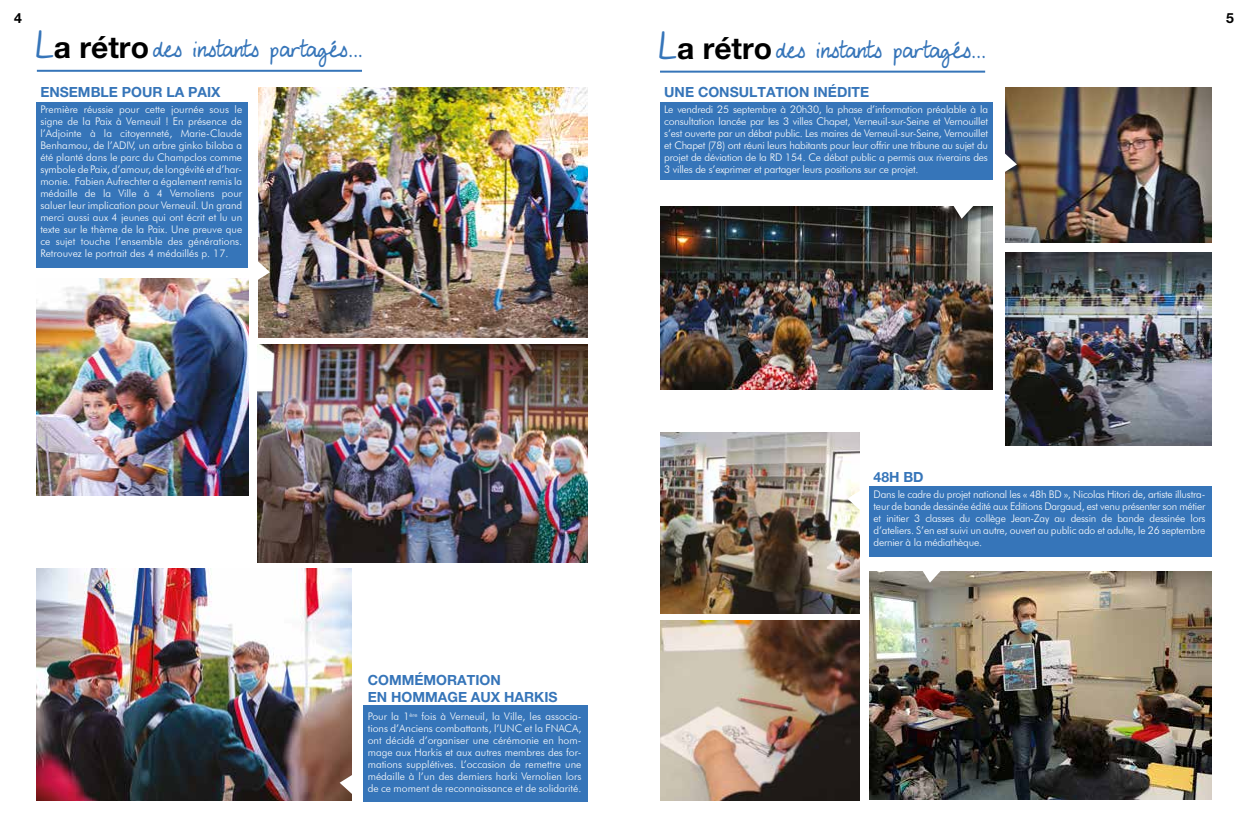
<style>
.page{position:relative;width:1248px;height:837px;background:#fff}
.page>*{position:absolute;margin:0;border:0;box-sizing:border-box;transform-origin:0 0}
.t1{font:22px "My Lucky Penny";color:#3675b9}
.t2{font:700 14px/16.8px "Helvetica Neue LT Pro";color:#3675b9}
.t3{font:700 14px "Helvetica Neue LT Pro";color:#000}
.t4{font:300 10.5px/12px "Futura BT";letter-spacing:-.02em;color:#fff;text-align:justify}
.s1{font-size:30px}
.s2{font-family:"Helvetica Neue LT Pro";font-weight:700;font-size:30px;color:#000}
</style>
<div class="page">
<hr style="left:660px;top:71px;width:325px;height:2px;background:#3675b9">
<hr style="left:37px;top:70px;width:325px;height:2px;background:#3675b9">
<img style="left:258px;top:344px;width:330px;height:218px">
<img style="left:36px;top:278px;width:212px;height:217px">
<div style="left:36px;top:102px;width:212px;height:165px;background:#3675b9"></div>
<div style="left:363px;top:704px;width:225px;height:97px;background:#3675b9"></div>
<div style="left:660px;top:103px;width:332px;height:77px;background:#3675b9"></div>
<img style="left:258px;top:87px;width:330px;height:250px">
<img style="left:36px;top:568px;width:316px;height:232px">
<img style="left:1005px;top:87px;width:206px;height:155px">
<img style="left:660px;top:206px;width:332px;height:183px">
<img style="left:1005px;top:252px;width:206px;height:194px">
<svg style="left:1005px;top:152px;width:11px;height:21px"></svg>
<svg style="left:258px;top:259px;width:12px;height:22px"></svg>
<svg style="left:339px;top:773px;width:13px;height:22px"></svg>
<svg style="left:952px;top:206px;width:22px;height:13px"></svg>
<div style="left:869px;top:485px;width:342px;height:71px;background:#3675b9"></div>
<img style="left:869px;top:571px;width:342px;height:228px">
<img style="left:660px;top:432px;width:199px;height:181px">
<img style="left:660px;top:620px;width:199px;height:180px">
<svg style="left:921px;top:571px;width:21px;height:11px"></svg>
<svg style="left:847px;top:489px;width:13px;height:22px"></svg>
<h2 class="t3" style="left:14px;top:9px;width:9px">4</h2>
<h1 class="t1" style="left:35px;top:30px;width:328px"><span class="s1">L</span><span class="s2">a rétro</span> des instants partagés...</h1>
<h1 class="t1" style="left:658px;top:31px;width:328px"><span class="s1">L</span><span class="s2">a rétro</span> des instants partagés...</h1>
<h2 class="t2" style="left:40px;top:83px;width:182px">ENSEMBLE POUR LA PAIX</h2>
<p class="t4" style="left:40px;top:103px;width:203px">Première réussie pour cette journée sous le signe de la Paix à Verneuil ! En présence de l’Adjointe à la citoyenneté, Marie-Claude Benhamou, de l’ADIV, un arbre ginko biloba a été planté dans le parc du Champclos comme symbole de Paix, d’amour, de longévité et d’har&shy;monie. Fabien Aufrechter a également remis la médaille de la Ville à 4 Vernoliens pour saluer leur implication pour Verneuil. Un grand merci aussi aux 4 jeunes qui ont écrit et lu un texte sur le thème de la Paix. Une preuve que ce sujet touche l’ensemble des générations.<br>Retrouvez le portrait des 4 médaillés p. 17.</p>
<h2 class="t2" style="left:664px;top:83px;width:206px">UNE CONSULTATION INÉDITE</h2>
<p class="t4" style="left:664px;top:103px;width:325px">Le vendredi 25 septembre à 20h30, la phase d’information préalable à la consultation lancée par les 3 villes Chapet, Verneuil-sur-Seine et Vernouillet s’est ouverte par un débat public. Les maires de Verneuil-sur-Seine, Vernouillet et Chapet (78) ont réuni leurs habitants pour leur offrir une tribune au sujet du projet de déviation de la RD 154. Ce débat public a permis aux riverains des 3 villes de s’exprimer et partager leurs positions sur ce projet.</p>
<h2 class="t3" style="left:1225px;top:9px;width:9px">5</h2>
<h2 class="t2" style="left:368px;top:671px;width:191px">COMMÉMORATION<br>EN HOMMAGE AUX HARKIS</h2>
<p class="t4" style="left:368px;top:710px;width:215px">Pour la 1<sup>ère</sup> fois à Verneuil, la Ville, les associa&shy;tions d’Anciens combattants, l’UNC et la FNACA, ont décidé d’organiser une cérémonie en hom&shy;mage aux Harkis et aux autres membres des for&shy;mations supplétives. L’occasion de remettre une médaille à l’un des derniers harki Vernolien lors de ce moment de reconnaissance et de solidarité.</p>
<h2 class="t2" style="left:873px;top:468px;width:52px">48H BD</h2>
<p class="t4" style="left:873px;top:488px;width:333px">Dans le cadre du projet national les « 48h BD », Nicolas Hitori de, artiste illustra&shy;teur de bande dessinée édité aux Editions Dargaud, est venu présenter son métier et initier 3 classes du collège Jean-Zay au dessin de bande dessinée lors d’ateliers. S’en est suivi un autre, ouvert au public ado et adulte, le 26 septembre dernier à la médiathèque.</p>
</div>
